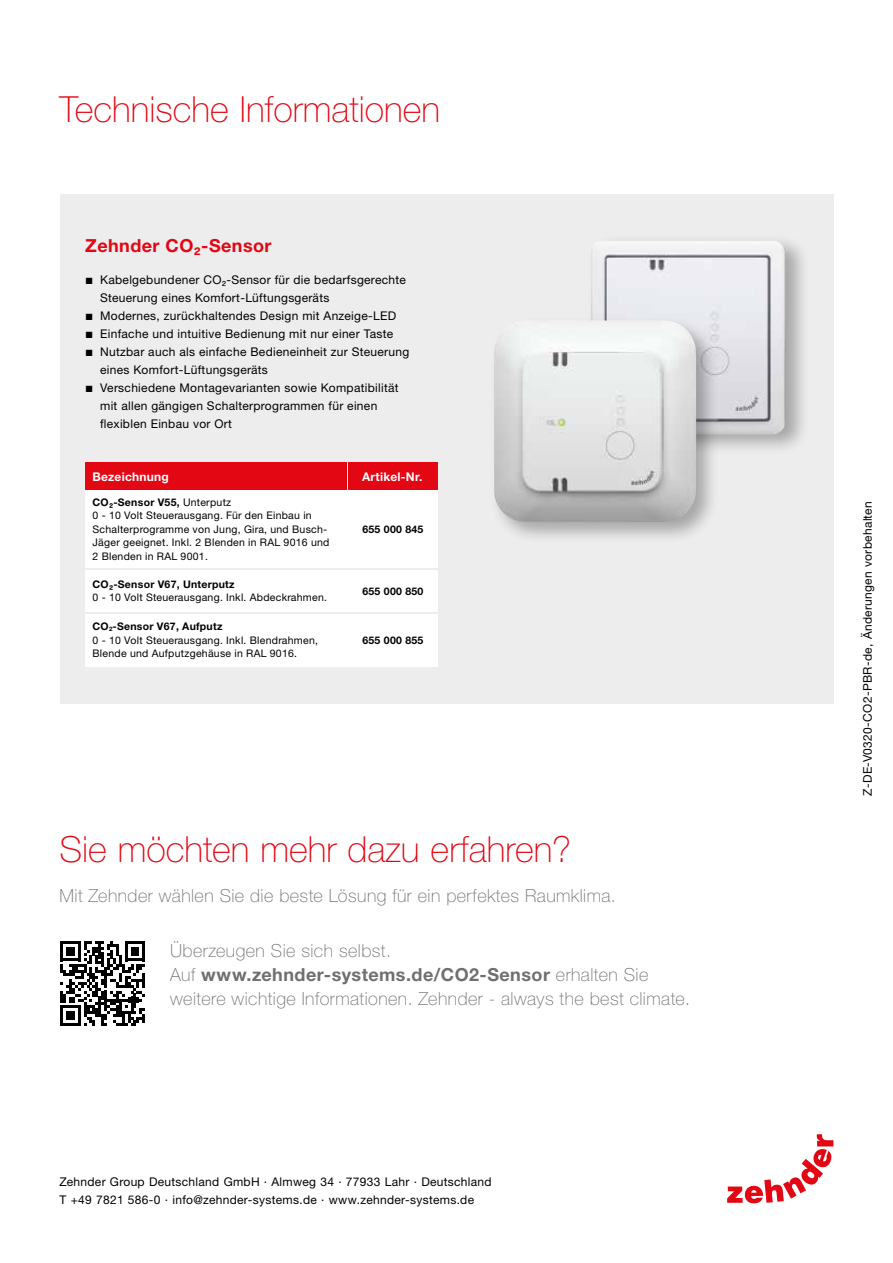
<style>
.page{position:relative;width:893px;height:1263px;background:#fff}
.page>*{position:absolute;margin:0;border:0;box-sizing:border-box;transform-origin:0 0}
.t1{font:100 36px "Helvetica Neue LTW1 G";color:#e30613}
.t2{font:100 18px/24px "Helvetica Neue LTW1 G";letter-spacing:.025em;color:#706f6f}
.t3{font:700 18px "Helvetica Neue LTW1 G";letter-spacing:.025em;color:#e30613}
.t4{font:12px/18px "Helvetica Neuefor Zehnder";letter-spacing:.025em;color:#000}
.t5{font:700 12px "Helvetica Neue LTW1 G";letter-spacing:.02em;color:#fff}
.t6{font:10.5px/13.5px "Helvetica Neuefor Zehnder";letter-spacing:.025em;color:#000}
.t7{font:700 10.5px "Helvetica Neue LTW1 G";letter-spacing:.025em;color:#000}
.s1{font-family:"Helvetica Neuefor Zehnder";font-weight:400}
.s2{font-weight:700}
</style>
<div class="page">
<div style="left:60px;top:194px;width:773px;height:510px;background:#ededed"></div>
<div style="left:587px;top:233px;width:223px;height:223px;background:#000;opacity:.3"></div>
<img style="left:590px;top:241px;width:196px;height:194px">
<div style="left:489px;top:315px;width:230px;height:230px;background:#000;opacity:.3"></div>
<img style="left:494px;top:320px;width:202px;height:202px">
<svg style="left:727px;top:1134px;width:106px;height:69px"></svg>
<div style="left:85px;top:462px;width:262px;height:28px;background:#e30613"></div>
<div style="left:349px;top:462px;width:89px;height:28px;background:#e30613"></div>
<div style="left:85px;top:490px;width:262px;height:78px;background:#fff"></div>
<div style="left:349px;top:490px;width:89px;height:78px;background:#fff"></div>
<div style="left:85px;top:570px;width:262px;height:42px;background:#fff"></div>
<div style="left:349px;top:570px;width:89px;height:42px;background:#fff"></div>
<div style="left:85px;top:614px;width:262px;height:52px;background:#fff"></div>
<div style="left:349px;top:614px;width:89px;height:52px;background:#fff"></div>
<svg style="left:60px;top:941px;width:85px;height:85px"></svg>
<h1 class="t1" style="left:60px;top:88px;width:382px">Technische Informationen</h1>
<h2 class="t3" style="left:85px;top:235px;width:188px">Zehnder CO₂-Sensor</h2>
<p class="t4" style="left:100px;top:270px;width:307px;text-indent:-15px">■ Kabelgebundener CO₂-Sensor für die bedarfsgerechte<br>Steuerung eines Komfort-Lüftungsgeräts</p>
<p class="t4" style="left:85px;top:306px;width:312px">■ Modernes, zurückhaltendes Design mit Anzeige-LED</p>
<p class="t4" style="left:85px;top:324px;width:309px">■ Einfache und intuitive Bedienung mit nur einer Taste</p>
<p class="t4" style="left:100px;top:342px;width:311px;text-indent:-15px">■ Nutzbar auch als einfache Bedieneinheit zur Steuerung eines Komfort-Lüftungsgeräts</p>
<p class="t4" style="left:100px;top:378px;width:300px;text-indent:-15px">■ Verschiedene Montagevarianten sowie Kompatibilität mit allen gängigen Schalterprogrammen für einen flexiblen Einbau vor Ort</p>
<p class="t5" style="left:93px;top:469px;width:78px">Bezeichnung</p>
<p class="t7" style="left:93px;top:496px;width:140px">CO₂-Sensor V55, <span class="s1">Unterputz</span></p>
<p class="t6" style="left:93px;top:509px;width:238px">0 - 10 Volt Steuerausgang. Für den Einbau in Schalterprogramme von Jung, Gira, und Busch-Jäger geeignet. Inkl. 2 Blenden in RAL 9016 und 2 Blenden in RAL 9001.</p>
<p class="t7" style="left:93px;top:578px;width:144px">CO₂-Sensor V67, Unterputz</p>
<p class="t6" style="left:93px;top:591px;width:236px">0 - 10 Volt Steuerausgang. Inkl. Abdeckrahmen.</p>
<p class="t5" style="left:362px;top:469px;width:62px">Artikel-Nr.</p>
<p class="t7" style="left:362px;top:523px;width:63px">655 000 845</p>
<p class="t7" style="left:362px;top:584px;width:63px">655 000 850</p>
<p class="t7" style="left:93px;top:620px;width:131px">CO<sub>2</sub>-Sensor V67, Aufputz</p>
<p class="t6" style="left:93px;top:633px;width:227px">0 - 10 Volt Steuerausgang. Inkl. Blendrahmen,<br>Blende und Aufputzgehäuse in RAL 9016.</p>
<p class="t7" style="left:362px;top:634px;width:63px">655 000 855</p>
<h1 class="t1" style="left:60px;top:828px;width:513px">Sie möchten mehr dazu erfahren?</h1>
<h2 class="t2" style="left:60px;top:884px;width:558px">Mit Zehnder wählen Sie die beste Lösung für ein perfektes Raumklima.</h2>
<h2 class="t2" style="left:170px;top:938px;width:522px">Überzeugen Sie sich selbst.<br>Auf <span class="s2">www.zehnder-systems.de/CO2-Sensor</span> erhalten Sie weitere wichtige Informationen. Zehnder - always the best climate.</h2>
<p class="t4" style="left:60px;top:1172px;width:434px">Zehnder Group Deutschland GmbH · Almweg 34 · 77933 Lahr · Deutschland<br>T +49 7821 586-0 · info@zehnder-systems.de · www.zehnder-systems.de</p>
<p class="t4" style="left:858px;top:796px;width:296px;rotate:-90deg">Z-DE-V0320-CO2-PBR-de, Änderungen vorbehalten</p>
</div>
